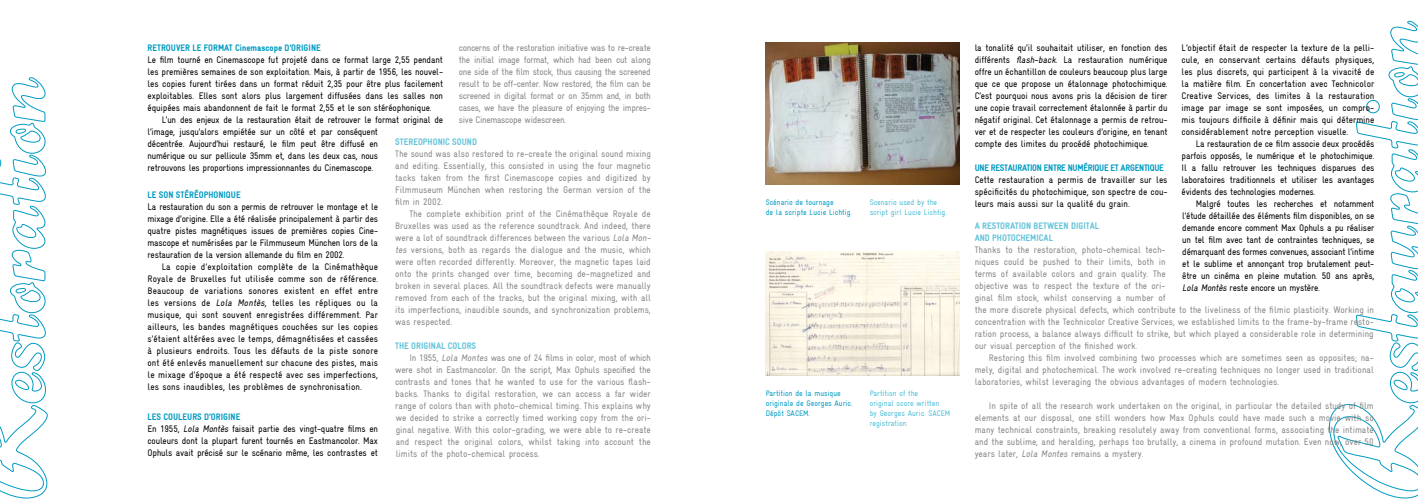
<style>
.page{position:relative;width:1418px;height:499px;background:#fff}
.page>*{position:absolute;margin:0;border:0;box-sizing:border-box;transform-origin:0 0}
.t1{font:condensed 9.5px/12px "Gravur";letter-spacing:-.02em;color:#000;text-align:justify}
.t2{font:condensed 9.5px/12px "Gravur";color:#878889;text-align:justify}
.t3{font:condensed 9.5px "Gravur";letter-spacing:-.02em;color:#878889}
.t4{font:900 condensed 9.5px/12px "Gravur";color:#63c3d9}
.t5{font:900 condensed 9.5px "Gravur";color:#009bc2}
.t6{font:900 condensed 9.5px "Gravur";letter-spacing:-.03em;color:#009bc2}
.t7{font:condensed 8px/10px "Gravur";color:#4cbed6}
.t8{font:condensed 8px/10px "Gravur";color:#009bc2}
.s1{font-style:italic}
.s2{font-weight:900;color:#009bc2}
</style>
<div class="page">
<svg style="left:1329px;top:21px;width:88px;height:477px"></svg>
<svg style="left:0;top:77px;width:48px;height:421px"></svg>
<img style="left:765px;top:43px;width:194px;height:142px">
<img style="left:765px;top:251px;width:194px;height:124px">
<p class="t5" style="left:147px;top:43px;width:175px">RETROUVER LE FORMAT Cinemascope D’ORIGINE</p>
<p class="t1" style="left:147px;top:54px;width:297px">Le film tourné en Cinemascope fut projeté dans ce format large 2,55 pendant les premières semaines de son exploitation. Mais, à partir de 1956, les nouvel&shy;les copies furent tirées dans un format réduit 2,35 pour être plus facilement exploitables. Elles sont alors plus largement diffusées dans les salles non équipées mais abandonnent de fait le format 2,55 et le son stéréophonique.</p>
<p class="t1" style="left:147px;top:114px;width:297px;text-align:left;text-indent:14px">L’un des enjeux de la restauration était de retrouver le format original de l’image, jusqu’alors empiétée sur un côté et par conséquent<br>décentrée. Aujourd’hui restauré, le film peut être diffusé en<br>numérique ou sur pellicule 35mm et, dans les deux cas, nous<br>retrouvons les proportions impressionnantes du Cinemascope.</p>
<p class="t5" style="left:147px;top:190px;width:95px">LE SON STÉRÉOPHONIQUE</p>
<p class="t1" style="left:147px;top:201px;width:232px">La restauration du son a permis de retrouver le montage et le mixage d’origine. Elle a été réalisée principalement à partir des quatre pistes magnétiques issues de premières copies Cine&shy;mascope et numérisées par le Filmmuseum München lors de la restauration de la version allemande du film en 2002.</p>
<p class="t1" style="left:147px;top:261px;width:232px;text-indent:14px">La copie d’exploitation complète de la Cinémathèque Royale de Bruxelles fut utilisée comme son de référence.<br>Beaucoup de variations sonores existent en effet entre les versions de <span class="s1">Lola Montès</span>, telles les répliques ou la musique, qui sont souvent enregistrées différemment. Par ailleurs, les bandes magnétiques couchées sur les copies s’étaient altérées avec le temps, démagnétisées et cassées à plusieurs endroits. Tous les défauts de la piste sonore ont été enlevés manuellement sur chacune des pistes, mais le mixage d’époque a été respecté avec ses imperfections, les sons inaudibles, les problèmes de synchronisation.</p>
<p class="t1" style="left:147px;top:411px;width:232px;text-align:left"><span class="s2">LES COULEURS D’ORIGINE<br></span>En 1955, <span class="s1">Lola Montès</span> faisait partie des vingt-quatre films en couleurs dont la plupart furent tournés en Eastmancolor. Max Ophuls avait précisé sur le scénario même, les contrastes et</p>
<p class="t2" style="left:459px;top:42px;width:194px">concerns of the restoration initiative was to re-create the initial image format, which had been cut along one side of the film stock, thus causing the screened result to be off-center. Now restored, the film can be screened in digital format or on 35mm and, in both cases, we have the pleasure of enjoying the impres&shy;sive Cinemascope widescreen.</p>
<p class="t4" style="left:395px;top:136px;width:83px">STEREOPHONIC SOUND</p>
<p class="t2" style="left:395px;top:148px;width:257px">The sound was also restored to re-create the original sound mixing and editing. Essentially, this consisted in using the four magnetic tacks taken from the first Cinemascope copies and digitized by Filmmuseum München when restoring the German version of the film in 2002.</p>
<p class="t2" style="left:395px;top:208px;width:259px;text-align:left;text-indent:14px">The complete exhibition print of the Cinémathèque Royale de Bruxelles was used as the reference soundtrack. And indeed, there were a lot of soundtrack differences between the various <span class="s1">Lola Mon&shy;tes</span> versions, both as regards the dialogue and the music, which were often recorded differently. Moreover, the magnetic tapes laid onto the prints changed over time, becoming de-magnetized and broken in several places. All the soundtrack defects were manually removed from each of the tracks, but the original mixing, with all its imperfections, inaudible sounds, and synchronization problems, was respected.</p>
<p class="t4" style="left:395px;top:340px;width:83px">THE ORIGINAL COLORS</p>
<p class="t3" style="left:409px;top:352px;width:243px">In 1955, <span class="s1">Lola Montes</span> was one of 24 films in color, most of which</p>
<p class="t3" style="left:395px;top:364px;width:257px">were shot in Eastmancolor. On the script, Max Ophuls specified the</p>
<p class="t2" style="left:395px;top:376px;width:257px">contrasts and tones that he wanted to use for the various flash-</p>
<p class="t2" style="left:395px;top:388px;width:257px">backs. Thanks to digital restoration, we can access a far wider</p>
<p class="t2" style="left:395px;top:400px;width:257px">range of colors than with photo-chemical timing. This explains why</p>
<p class="t2" style="left:396px;top:412px;width:257px">we decided to strike a correctly timed working copy from the ori-</p>
<p class="t2" style="left:396px;top:424px;width:256px">ginal negative. With this color-grading, we were able to re-create</p>
<p class="t2" style="left:396px;top:436px;width:257px">and respect the original colors, whilst taking into account the</p>
<p class="t2" style="left:396px;top:448px;width:145px">limits of the photo-chemical process.</p>
<p class="t8" style="left:765px;top:197px;width:88px">Scénario de tournage<br>de la scripte Lucie Lichtig.</p>
<p class="t7" style="left:869px;top:197px;width:79px">Scenario used by the script girl Lucie Lichtig.</p>
<p class="t8" style="left:765px;top:388px;width:88px">Partition de la musique originale de Georges Auric.<br>Dépôt SACEM.</p>
<p class="t7" style="left:869px;top:388px;width:82px">Partition of the<br>original score written<br>by Georges Auric. SACEM registration.</p>
<p class="t1" style="left:974px;top:42px;width:194px">la tonalité qu’il souhaitait utiliser, en fonction des différents <span class="s1">flash-back</span>. La restauration numérique offre un échantillon de couleurs beaucoup plus large que ce que propose un étalonnage photochimique.<br>C’est pourquoi nous avons pris la décision de tirer une copie travail correctement étalonnée à partir du négatif original. Cet étalonnage a permis de retrou&shy;ver et de respecter les couleurs d’origine, en tenant compte des limites du procédé photochimique.</p>
<p class="t6" style="left:974px;top:163px;width:191px">UNE RESTAURATION ENTRE NUMÉRIQUE ET ARGENTIQUE</p>
<p class="t1" style="left:974px;top:174px;width:194px">Cette restauration a permis de travailler sur les spécificités du photochimique, son spectre de cou&shy;leurs mais aussi sur la qualité du grain.</p>
<p class="t1" style="left:1181px;top:42px;width:194px">L’objectif était de respecter la texture de la pelli&shy;cule, en conservant certains défauts physiques, les plus discrets, qui participent à la vivacité de la matière film. En concertation avec Technicolor Creative Services, des limites à la restauration image par image se sont imposées, un compro&shy;mis toujours difficile à définir mais qui détermine considérablement notre perception visuelle.</p>
<p class="t1" style="left:1181px;top:138px;width:194px;text-indent:14px">La restauration de ce film associe deux procédés parfois opposés, le numérique et le photochimique.<br>Il a fallu retrouver les techniques disparues des laboratoires traditionnels et utiliser les avantages évidents des technologies modernes.</p>
<p class="t1" style="left:1182px;top:198px;width:194px;text-indent:13px">Malgré toutes les recherches et notamment l’étude détaillée des éléments film disponibles, on se demande encore comment Max Ophuls a pu réaliser un tel film avec tant de contraintes techniques, se démarquant des formes convenues, associant l’intime et le sublime et annonçant trop brutalement peut&shy;être un cinéma en pleine mutation. 50 ans après, <span class="s1">Lola Montès</span> reste encore un mystère.</p>
<p class="t4" style="left:974px;top:220px;width:126px">A RESTORATION BETWEEN DIGITAL<br>AND PHOTOCHEMICAL</p>
<p class="t2" style="left:974px;top:244px;width:400px;text-align:left">Thanks to the restoration, photo-chemical tech-<br>niques could be pushed to their limits, both in<br>terms of available colors and grain quality. The<br>objective was to respect the texture of the ori-<br>ginal film stock, whilst conserving a number of<br>the more discrete physical defects, which contribute to the liveliness of the filmic plasticity. Working in concentration with the Technicolor Creative Services, we established limits to the frame-by-frame resto&shy;ration process, a balance always difficult to strike, but which played a considerable role in determining our visual perception of the finished work.</p>
<p class="t2" style="left:974px;top:352px;width:400px;text-indent:14px">Restoring this film involved combining two processes which are sometimes seen as opposites; na&shy;mely, digital and photochemical. The work involved re-creating techniques no longer used in traditional laboratories, whilst leveraging the obvious advantages of modern technologies.</p>
<p class="t2" style="left:974px;top:400px;width:400px;text-indent:14px">In spite of all the research work undertaken on the original, in particular the detailed study of film elements at our disposal, one still wonders how Max Ophuls could have made such a movie with so many technical constraints, breaking resolutely away from conventional forms, associating the intimate and the sublime, and heralding, perhaps too brutally, a cinema in profound mutation. Even now, over 50 years later, <span class="s1">Lola Montes</span> remains a mystery.</p>
</div>
